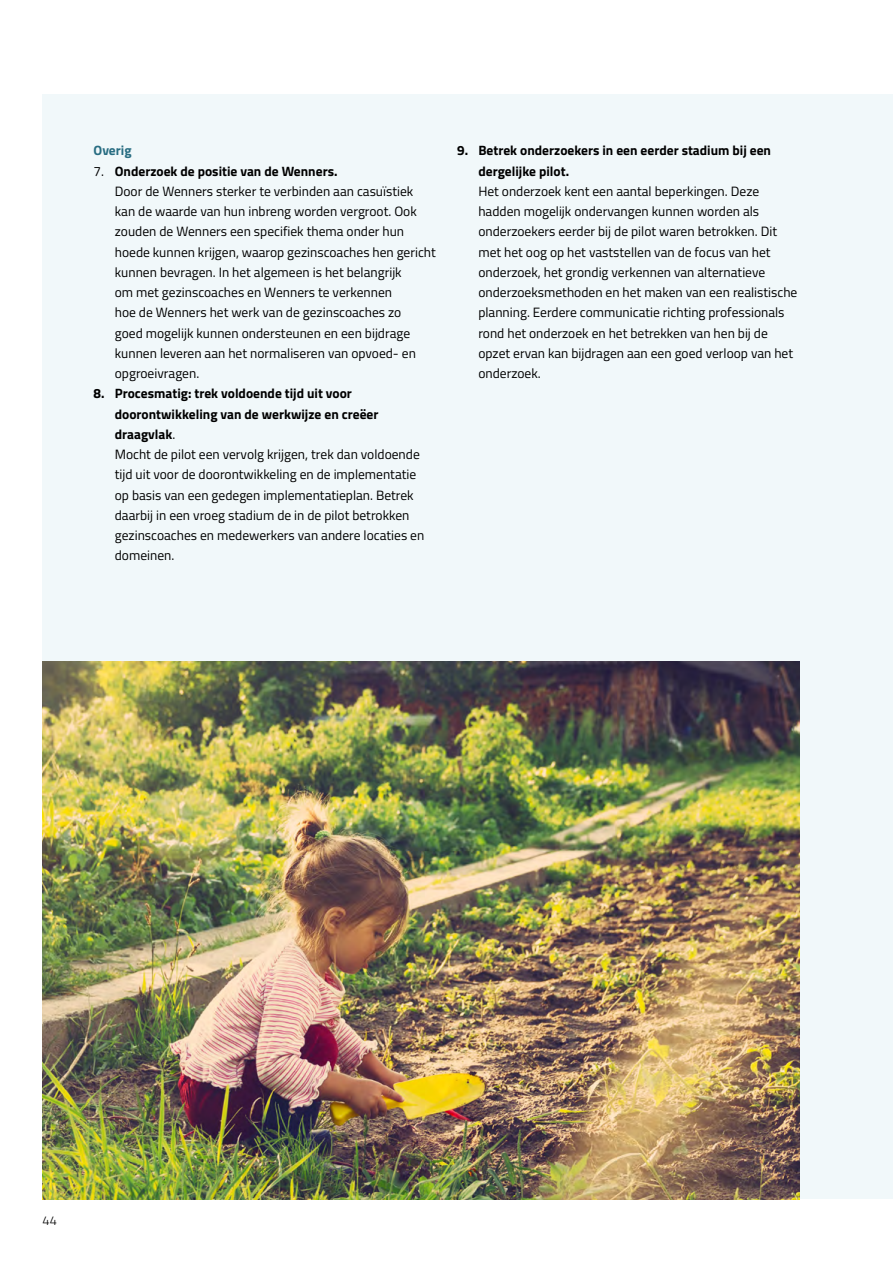
<style>
.page{position:relative;width:893px;height:1263px;background:#fff}
.page>*{position:absolute;margin:0;border:0;box-sizing:border-box;transform-origin:0 0}
.t1{font:13.5px/20.2px "Cairo";color:#000}
.t2{font:700 13.5px/20.2px "Cairo";color:#000}
.t3{font:700 13.5px "Cairo";color:#286d82}
.t4{font:300 12.75px "Cairo";color:#000}
.s1{font-weight:700}
</style>
<div class="page">
<div style="left:43px;top:94px;width:850px;height:1105px;background:#f1f8fa"></div>
<hr style="left:892px;top:94px;width:1px;height:1105px;background:#ac3978">
<img style="left:43px;top:662px;width:756px;height:537px">
<p class="t3" style="left:94px;top:140px;width:40px">Overig</p>
<p class="t1" style="left:115px;top:161px;width:323px;text-indent:-21px">7. <span class="s1">Onderzoek de positie van de Wenners.<br></span>Door de Wenners sterker te verbinden aan casuïstiek kan de waarde van hun inbreng worden vergroot. Ook zouden de Wenners een specifiek thema onder hun hoede kunnen krijgen, waarop gezinscoaches hen gericht kunnen bevragen. In het algemeen is het belangrijk<br>om met gezinscoaches en Wenners te verkennen<br>hoe de Wenners het werk van de gezinscoaches zo<br>goed mogelijk kunnen ondersteunen en een bijdrage kunnen leveren aan het normaliseren van opvoed- en opgroeivragen.</p>
<p class="t1" style="left:115px;top:383px;width:311px;text-indent:-21px"><span class="s1">8. Procesmatig: trek voldoende tijd uit voor doorontwikkeling van de werkwijze en creëer draagvlak</span>.<br>Mocht de pilot een vervolg krijgen, trek dan voldoende tijd uit voor de doorontwikkeling en de implementatie op basis van een gedegen implementatieplan. Betrek daarbij in een vroeg stadium de in de pilot betrokken gezinscoaches en medewerkers van andere locaties en domeinen.</p>
<p class="t2" style="left:478px;top:140px;width:294px;text-indent:-21px">9. Betrek onderzoekers in een eerder stadium bij een dergelijke pilot.</p>
<p class="t1" style="left:478px;top:181px;width:321px">Het onderzoek kent een aantal beperkingen. Deze hadden mogelijk ondervangen kunnen worden als onderzoekers eerder bij de pilot waren betrokken. Dit met het oog op het vaststellen van de focus van het onderzoek, het grondig verkennen van alternatieve onderzoeksmethoden en het maken van een realistische planning. Eerdere communicatie richting professionals rond het onderzoek en het betrekken van hen bij de opzet ervan kan bijdragen aan een goed verloop van het onderzoek.</p>
<p class="t4" style="left:43px;top:1211px;width:16px">44</p>
</div>
